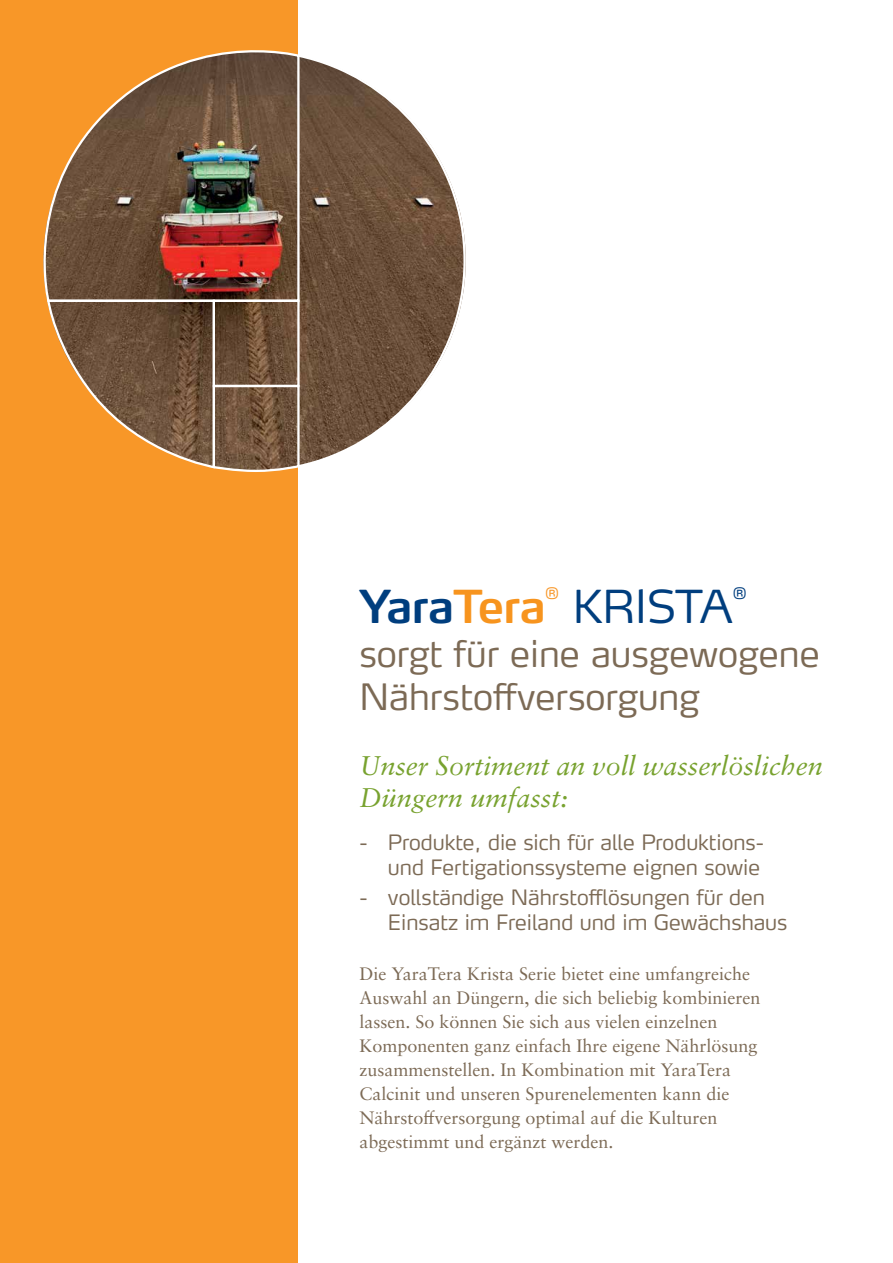
<style>
.page{position:relative;width:893px;height:1263px;background:#fff}
.page>*{position:absolute;margin:0;border:0;box-sizing:border-box;transform-origin:0 0}
.t1{font:600 45px "Yara Max LF";letter-spacing:-.01em;color:#003e7e}
.t2{font:300 45px "Max OT";letter-spacing:-.01em;color:#003e7e}
.t3{font:300 36px/43.2px "Yara Max LF";color:#7c6a55}
.t4{font:italic 27px/32.4px "Sabon LT Pro";color:#78a22f}
.t5{font:300 21px/25.2px "Yara Max LF";color:#7c6a55;text-align:right}
.t6{font:18px/24px "Sabon LT Pro";color:#7c6a55}
.t7{font:300 15.75px "Max OT";color:#f89728}
.t8{font:300 15.75px "Max OT";color:#003e7e}
.s1{color:#f7941e}
</style>
<div class="page">
<div style="left:0;top:0;width:298px;height:1263px;background:#f89728"></div>
<img style="left:43px;top:50px;width:252px;height:248px">
<svg style="left:46px;top:298px;width:249px;height:174px"></svg>
<svg style="left:295px;top:53px;width:171px;height:416px"></svg>
<h1 class="t1" style="left:359px;top:579px;width:188px">Yara<span class="s1">Tera</span></h1>
<p class="t7" style="left:545px;top:583px;width:15px">®</p>
<h1 class="t2" style="left:573px;top:577px;width:162px">KRISTA</h1>
<p class="t8" style="left:733px;top:583px;width:15px">®</p>
<h2 class="t3" style="left:359px;top:631px;width:462px">sorgt für eine ausgewogene<br>Nährstoffversorgung</h2>
<h3 class="t4" style="left:359px;top:748px;width:465px">Unser Sortiment an voll wasserlöslichen<br>Düngern umfasst:</h3>
<p class="t5" style="left:359px;top:829px;width:406px">- Produkte, die sich für alle Produktions&shy;und Fertigationssysteme eignen sowie</p>
<p class="t5" style="left:388px;top:884px;width:401px;text-align:left;text-indent:-28px">- vollständige Nährstofflösungen für den<br>Einsatz im Freiland und im Gewächshaus</p>
<p class="t6" style="left:359px;top:961px;width:403px">Die YaraTera Krista Serie bietet eine umfangreiche Auswahl an Düngern, die sich beliebig kombinieren lassen. So können Sie sich aus vielen einzelnen Komponenten ganz einfach Ihre eigene Nährlösung zusammenstellen. In Kombination mit YaraTera Calcinit und unseren Spurenelementen kann die Nährstoffversorgung optimal auf die Kulturen abgestimmt und ergänzt werden.</p>
</div>
